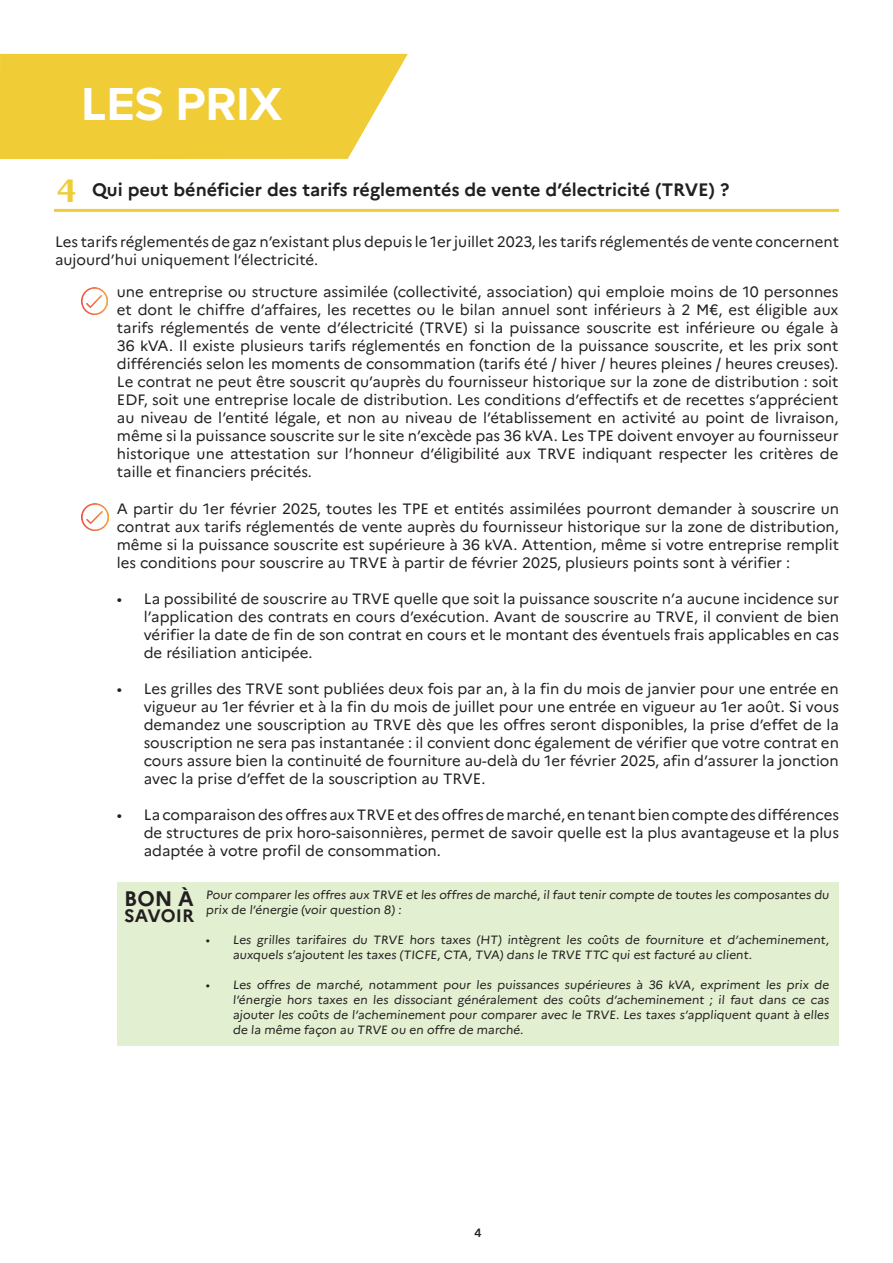
<style>
.page{position:relative;width:893px;height:1263px;background:#fff}
.page>*{position:absolute;margin:0;border:0;box-sizing:border-box;transform-origin:0 0}
.t1{font:700 48px "Proxima Nova";color:#fff}
.t2{font:30px "Silom";color:#efcd38}
.t3{font:700 21px "Marianne";color:#231f20}
.t4{font:700 18px "Marianne";color:#231f20}
.t5{font:15px/18px "Marianne";color:#231f20;text-align:justify}
.t6{font:12px/15px "Marianne";letter-spacing:-.015em;color:#231f20}
.t7{font:600 12px "Avenir Next";color:#231f20}
</style>
<div class="page">
<img style="left:81px;top:287px;width:27px;height:27px">
<img style="left:0;top:53px;width:408px;height:105px">
<hr style="left:54px;top:209px;width:785px;height:3px;background:#efcd38">
<div style="left:117px;top:883px;width:722px;height:163px;background:#e2efd0"></div>
<img style="left:82px;top:504px;width:26px;height:26px">
<h1 class="t1" style="left:82px;top:68px;width:202px">LES PRIX</h1>
<h2 class="t2" style="left:58px;top:174px;width:22px">4</h2>
<p class="t4" style="left:92px;top:179px;width:639px">Qui peut bénéficier des tarifs réglementés de vente d’électricité (TRVE) ?</p>
<p class="t5" style="left:55px;top:233px;width:785px">Les tarifs réglementés de gaz n’existant plus depuis le 1er juillet 2023, les tarifs réglementés de vente concernent aujourd’hui uniquement l’électricité.</p>
<p class="t5" style="left:117px;top:283px;width:723px">une entreprise ou structure assimilée (collectivité, association) qui emploie moins de 10 personnes et dont le chiffre d’affaires, les recettes ou le bilan annuel sont inférieurs à 2 M€, est éligible aux tarifs réglementés de vente d’électricité (TRVE) si la puissance souscrite est inférieure ou égale à 36 kVA. Il existe plusieurs tarifs réglementés en fonction de la puissance souscrite, et les prix sont différenciés selon les moments de consommation (tarifs été / hiver / heures pleines / heures creuses).<br>Le contrat ne peut être souscrit qu’auprès du fournisseur historique sur la zone de distribution : soit EDF, soit une entreprise locale de distribution. Les conditions d’effectifs et de recettes s’apprécient au niveau de l’entité légale, et non au niveau de l’établissement en activité au point de livraison, même si la puissance souscrite sur le site n’excède pas 36 kVA. Les TPE doivent envoyer au fournisseur historique une attestation sur l’honneur d’éligibilité aux TRVE indiquant respecter les critères de taille et financiers précités.</p>
<p class="t5" style="left:117px;top:499px;width:724px">A partir du 1er février 2025, toutes les TPE et entités assimilées pourront demander à souscrire un contrat aux tarifs réglementés de vente auprès du fournisseur historique sur la zone de distribution, même si la puissance souscrite est supérieure à 36 kVA. Attention, même si votre entreprise remplit les conditions pour souscrire au TRVE à partir de février 2025, plusieurs points sont à vérifier :</p>
<p class="t5" style="left:144px;top:589px;width:697px;text-indent:-27px">• La possibilité de souscrire au TRVE quelle que soit la puissance souscrite n’a aucune incidence sur l’application des contrats en cours d’exécution. Avant de souscrire au TRVE, il convient de bien vérifier la date de fin de son contrat en cours et le montant des éventuels frais applicables en cas de résiliation anticipée.</p>
<p class="t5" style="left:144px;top:679px;width:697px;text-indent:-27px">• Les grilles des TRVE sont publiées deux fois par an, à la fin du mois de janvier pour une entrée en vigueur au 1er février et à la fin du mois de juillet pour une entrée en vigueur au 1er août. Si vous demandez une souscription au TRVE dès que les offres seront disponibles, la prise d’effet de la souscription ne sera pas instantanée : il convient donc également de vérifier que votre contrat en cours assure bien la continuité de fourniture au-delà du 1er février 2025, afin d’assurer la jonction avec la prise d’effet de la souscription au TRVE.</p>
<p class="t5" style="left:144px;top:805px;width:697px;text-indent:-27px">• La comparaison des offres aux TRVE et des offres de marché, en tenant bien compte des différences de structures de prix horo-saisonnières, permet de savoir quelle est la plus avantageuse et la plus adaptée à votre profil de consommation.</p>
<h3 class="t3" style="left:124px;top:886px;width:71px">BON À</h3>
<p class="t4" style="left:124px;top:905px;width:72px">SAVOIR</p>
<p class="t6" style="left:206px;top:887px;width:626px">Pour comparer les offres aux TRVE et les offres de marché, il faut tenir compte de toutes les composantes du prix de l’énergie (voir question 8) :</p>
<p class="t6" style="left:233px;top:932px;width:599px;text-indent:-27px">• Les grilles tarifaires du TRVE hors taxes (HT) intègrent les coûts de fourniture et d’acheminement, auxquels s’ajoutent les taxes (TICFE, CTA, TVA) dans le TRVE TTC qui est facturé au client.</p>
<p class="t6" style="left:233px;top:977px;width:599px;text-align:justify;text-indent:-27px">• Les offres de marché, notamment pour les puissances supérieures à 36 kVA, expriment les prix de l’énergie hors taxes en les dissociant généralement des coûts d’acheminement ; il faut dans ce cas ajouter les coûts de l’acheminement pour comparer avec le TRVE. Les taxes s’appliquent quant à elles de la même façon au TRVE ou en offre de marché.</p>
<p class="t7" style="left:474px;top:1223px;width:9px">4</p>
</div>
